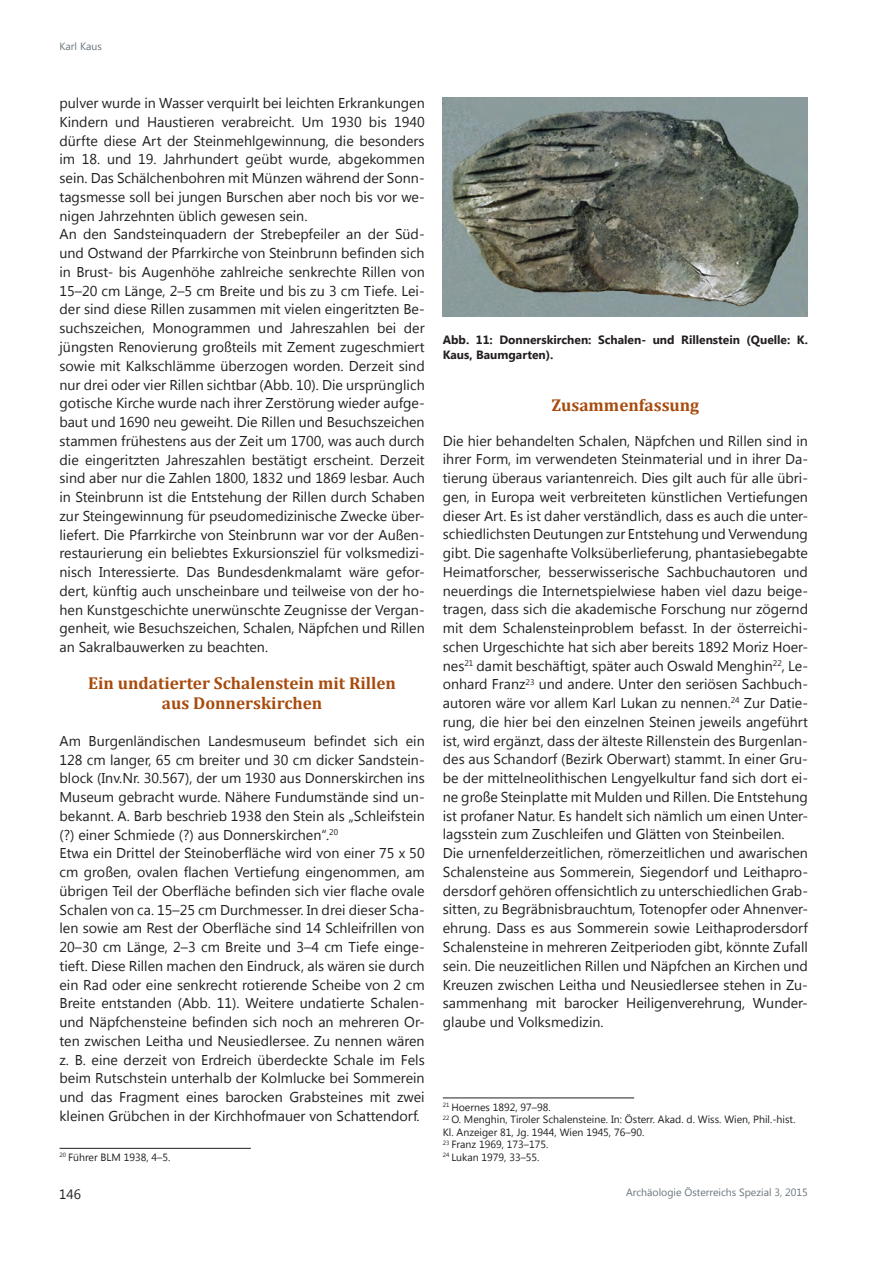
<style>
.page{position:relative;width:893px;height:1263px;background:#fff}
.page>*{position:absolute;margin:0;border:0;box-sizing:border-box;transform-origin:0 0}
.AÖS_Zwischentitel{font:700 17.25px "Cambria";color:#a84b0d}
.AÖS_Bodytext{font:14.25px/18.8px "Segoe UI";color:#231f20;text-align:justify}
.AÖS_Paginierung{font:13.5px "Segoe UI";color:#231f20}
.AÖS_Abbildung{font:700 12px/14.4px "Segoe UI";color:#231f20}
.AÖS_Fußnote{font:10.5px/12.6px "Segoe UI";color:#231f20}
.AÖS_Kopfzeile_rechts{font:10.5px "Segoe UI";color:#6a747b}
.AÖS_Kopfzeile_links{font:10.5px "Segoe UI";color:#6a747b}
</style>
<div class="page">
<hr style="left:60px;top:1148px;width:191px;height:1px;background:#231f20">
<hr style="left:443px;top:1098px;width:191px;height:1px;background:#231f20">
<img style="left:443px;top:98px;width:365px;height:219px">
<p class="AÖS_Kopfzeile_links" style="left:60px;top:39px;width:44px">Karl Kaus</p>
<p class="AÖS_Bodytext" style="left:60px;top:93px;width:367px">pulver wurde in Wasser verquirlt bei leichten Erkrankungen Kindern und Haustieren verabreicht. Um 1930 bis 1940 dürfte diese Art der Steinmehlgewinnung, die besonders im 18. und 19. Jahrhundert geübt wurde, abgekommen sein. Das Schälchenbohren mit Münzen während der Sonn&shy;tagsmesse soll bei jungen Burschen aber noch bis vor we&shy;nigen Jahrzehnten üblich gewesen sein.</p>
<p class="AÖS_Bodytext" style="left:60px;top:224px;width:367px">An den Sandsteinquadern der Strebepfeiler an der Süd&shy;und Ostwand der Pfarrkirche von Steinbrunn befinden sich in Brust- bis Augenhöhe zahlreiche senkrechte Rillen von 15–20 cm Länge, 2–5 cm Breite und bis zu 3 cm Tiefe. Lei&shy;der sind diese Rillen zusammen mit vielen eingeritzten Be&shy;suchszeichen, Monogrammen und Jahreszahlen bei der jüngsten Renovierung großteils mit Zement zugeschmiert sowie mit Kalkschlämme überzogen worden. Derzeit sind nur drei oder vier Rillen sichtbar (Abb. 10). Die ursprünglich gotische Kirche wurde nach ihrer Zerstörung wieder aufge&shy;baut und 1690 neu geweiht. Die Rillen und Besuchszeichen stammen frühestens aus der Zeit um 1700, was auch durch die eingeritzten Jahreszahlen bestätigt erscheint. Derzeit sind aber nur die Zahlen 1800, 1832 und 1869 lesbar. Auch in Steinbrunn ist die Entstehung der Rillen durch Schaben zur Steingewinnung für pseudomedizinische Zwecke über&shy;liefert. Die Pfarrkirche von Steinbrunn war vor der Außen&shy;restaurierung ein beliebtes Exkursionsziel für volksmedizi&shy;nisch Interessierte. Das Bundesdenkmalamt wäre gefor&shy;dert, künftig auch unscheinbare und teilweise von der ho&shy;hen Kunstgeschichte unerwünschte Zeugnisse der Vergan&shy;genheit, wie Besuchszeichen, Schalen, Näpfchen und Rillen an Sakralbauwerken zu beachten.</p>
<p class="AÖS_Zwischentitel" style="left:88px;top:671px;width:309px">Ein undatierter Schalenstein mit Rillen</p>
<p class="AÖS_Zwischentitel" style="left:162px;top:691px;width:162px">aus Donnerskirchen</p>
<p class="AÖS_Bodytext" style="left:60px;top:731px;width:367px">Am Burgenländischen Landesmuseum befindet sich ein 128 cm langer, 65 cm breiter und 30 cm dicker Sandstein&shy;block (Inv.Nr. 30.567), der um 1930 aus Donnerskirchen ins Museum gebracht wurde. Nähere Fundumstände sind un&shy;bekannt. A. Barb beschrieb 1938 den Stein als „Schleifstein (?) einer Schmiede (?) aus Donnerskirchen“.<sup>20</sup></p>
<p class="AÖS_Bodytext" style="left:60px;top:843px;width:367px">Etwa ein Drittel der Steinoberfläche wird von einer 75 x 50 cm großen, ovalen flachen Vertiefung eingenommen, am übrigen Teil der Oberfläche befinden sich vier flache ovale Schalen von ca. 15–25 cm Durchmesser. In drei dieser Scha&shy;len sowie am Rest der Oberfläche sind 14 Schleifrillen von 20–30 cm Länge, 2–3 cm Breite und 3–4 cm Tiefe einge&shy;tieft. Diese Rillen machen den Eindruck, als wären sie durch ein Rad oder eine senkrecht rotierende Scheibe von 2 cm Breite entstanden (Abb. 11). Weitere undatierte Schalen&shy;und Näpfchensteine befinden sich noch an mehreren Or&shy;ten zwischen Leitha und Neusiedlersee. Zu nennen wären z. B. eine derzeit von Erdreich überdeckte Schale im Fels beim Rutschstein unterhalb der Kolmlucke bei Sommerein und das Fragment eines barocken Grabsteines mit zwei kleinen Grübchen in der Kirchhofmauer von Schattendorf.</p>
<p class="AÖS_Fußnote" style="left:60px;top:1150px;width:112px"><sup>20</sup> Führer BLM 1938, 4–5.</p>
<p class="AÖS_Abbildung" style="left:443px;top:332px;width:367px">Abb. 11: Donnerskirchen: Schalen- und Rillenstein (Quelle: K.<br>Kaus, Baumgarten).</p>
<p class="AÖS_Zwischentitel" style="left:552px;top:393px;width:149px">Zusammenfassung</p>
<p class="AÖS_Bodytext" style="left:443px;top:431px;width:367px">Die hier behandelten Schalen, Näpfchen und Rillen sind in ihrer Form, im verwendeten Steinmaterial und in ihrer Da&shy;tierung überaus variantenreich. Dies gilt auch für alle übri&shy;gen, in Europa weit verbreiteten künstlichen Vertiefungen dieser Art. Es ist daher verständlich, dass es auch die unter&shy;schiedlichsten Deutungen zur Entstehung und Verwendung gibt. Die sagenhafte Volksüberlieferung, phantasiebegabte Heimatforscher, besserwisserische Sachbuchautoren und neuerdings die Internetspielwiese haben viel dazu beige&shy;tragen, dass sich die akademische Forschung nur zögernd mit dem Schalensteinproblem befasst. In der österreichi&shy;schen Urgeschichte hat sich aber bereits 1892 Moriz Hoer&shy;nes<sup>21</sup> damit beschäftigt, später auch Oswald Menghin<sup>22</sup>, Le&shy;onhard Franz<sup>23</sup> und andere. Unter den seriösen Sachbuch&shy;autoren wäre vor allem Karl Lukan zu nennen.<sup>24</sup> Zur Datie&shy;rung, die hier bei den einzelnen Steinen jeweils angeführt ist, wird ergänzt, dass der älteste Rillenstein des Burgenlan&shy;des aus Schandorf (Bezirk Oberwart) stammt. In einer Gru&shy;be der mittelneolithischen Lengyelkultur fand sich dort ei&shy;ne große Steinplatte mit Mulden und Rillen. Die Entstehung ist profaner Natur. Es handelt sich nämlich um einen Unter&shy;lagsstein zum Zuschleifen und Glätten von Steinbeilen.</p>
<p class="AÖS_Bodytext" style="left:443px;top:843px;width:367px">Die urnenfelderzeitlichen, römerzeitlichen und awarischen Schalensteine aus Sommerein, Siegendorf und Leithapro&shy;dersdorf gehören offensichtlich zu unterschiedlichen Grab&shy;sitten, zu Begräbnisbrauchtum, Totenopfer oder Ahnenver&shy;ehrung. Dass es aus Sommerein sowie Leithaprodersdorf Schalensteine in mehreren Zeitperioden gibt, könnte Zufall sein. Die neuzeitlichen Rillen und Näpfchen an Kirchen und Kreuzen zwischen Leitha und Neusiedlersee stehen in Zu&shy;sammenhang mit barocker Heiligenverehrung, Wunder&shy;glaube und Volksmedizin.</p>
<p class="AÖS_Fußnote" style="left:443px;top:1100px;width:109px"><sup>21</sup> Hoernes 1892, 97–98.</p>
<p class="AÖS_Fußnote" style="left:443px;top:1112px;width:354px"><sup>22</sup> O. Menghin, Tiroler Schalensteine. In: Österr. Akad. d. Wiss. Wien, Phil.-hist.<br>Kl. Anzeiger 81, Jg. 1944, Wien 1945, 76–90.</p>
<p class="AÖS_Fußnote" style="left:443px;top:1138px;width:107px"><sup>23</sup> Franz 1969, 173–175.</p>
<p class="AÖS_Fußnote" style="left:443px;top:1150px;width:98px"><sup>24</sup> Lukan 1979, 33–55.</p>
<p class="AÖS_Paginierung" style="left:59px;top:1185px;width:23px">146</p>
<p class="AÖS_Kopfzeile_rechts" style="left:626px;top:1185px;width:183px">Archäologie Österreichs Spezial 3, 2015</p>
</div>
